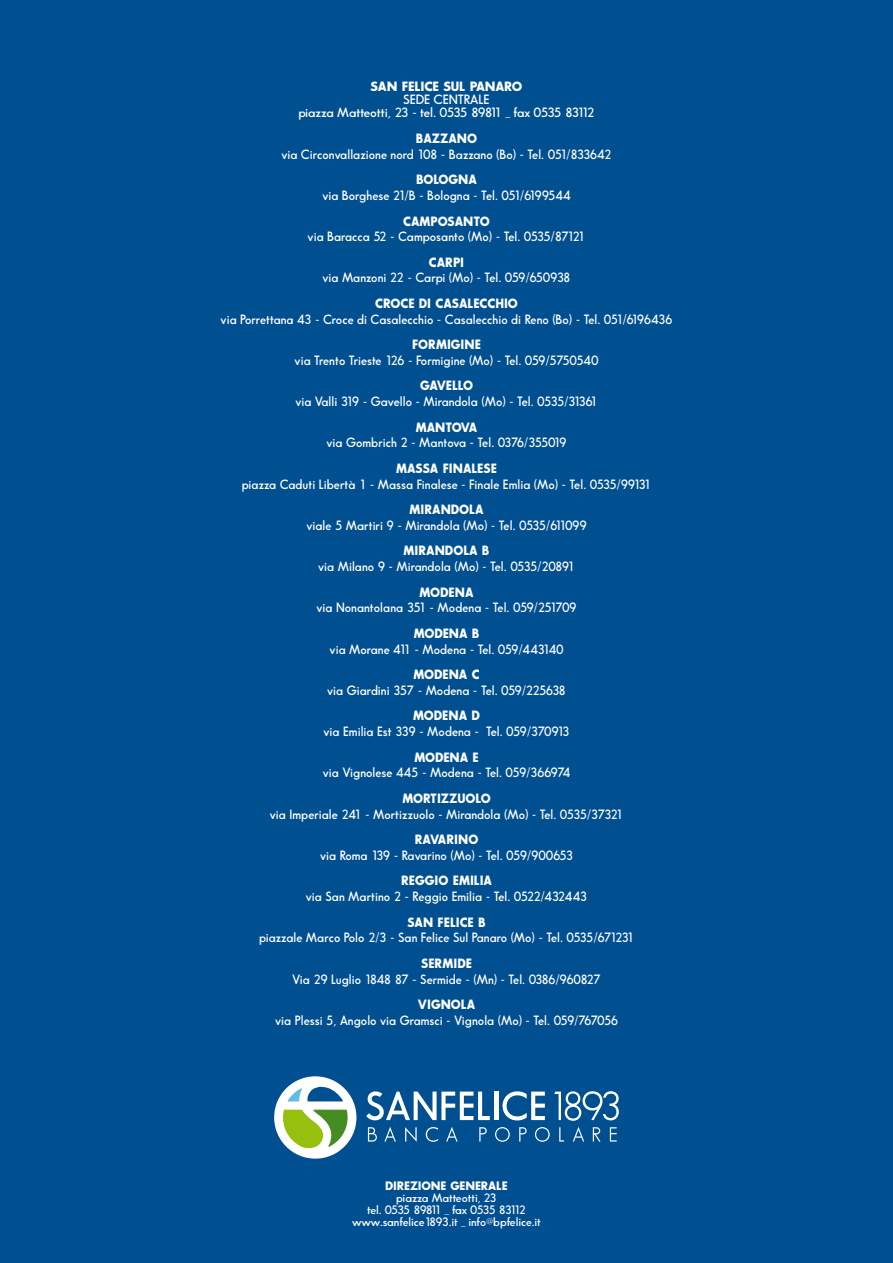
<style>
.page{position:relative;width:893px;height:1263px;background:#005091}
.page>*{position:absolute;margin:0;border:0;box-sizing:border-box;transform-origin:0 0}
.t1{font:600 13.2px "Sans Serif FLF";color:#fff;scale:.95 1}
.t2{font:13.2px "Sans Serif Bld FLF";color:#fff;scale:.95 1}
.t3{font:600 13.2px/13.2px "Sans Serif FLF";letter-spacing:-.045em;color:#fff;text-align:center}
.t4{font:600 13.2px "Sans Serif FLF";letter-spacing:-.02em;color:#fff;scale:.95 1}
.t5{font:13.2px "Sans Serif Bld FLF";color:#fff}
.t6{font:600 12px/12px "Sans Serif FLF";letter-spacing:-.01em;color:#fff;text-align:center}
.t7{font:12px "Sans Serif Bld FLF";letter-spacing:-.01em;color:#fff}
</style>
<div class="page">
<svg style="left:366px;top:1091px;width:124px;height:29px"></svg>
<hr style="left:494px;top:1091px;width:4px;height:29px;background:#fff">
<svg style="left:502px;top:1091px;width:43px;height:29px"></svg>
<svg style="left:554px;top:1091px;width:65px;height:30px"></svg>
<svg style="left:368px;top:1127px;width:9px;height:14px"></svg>
<svg style="left:384px;top:1127px;width:12px;height:14px"></svg>
<svg style="left:405px;top:1127px;width:12px;height:15px"></svg>
<svg style="left:426px;top:1127px;width:12px;height:15px"></svg>
<svg style="left:446px;top:1127px;width:12px;height:14px"></svg>
<svg style="left:479px;top:1127px;width:8px;height:14px"></svg>
<svg style="left:495px;top:1127px;width:15px;height:15px"></svg>
<svg style="left:519px;top:1127px;width:8px;height:14px"></svg>
<svg style="left:535px;top:1127px;width:15px;height:15px"></svg>
<svg style="left:559px;top:1127px;width:5px;height:14px"></svg>
<svg style="left:573px;top:1127px;width:11px;height:14px"></svg>
<svg style="left:593px;top:1127px;width:7px;height:14px"></svg>
<svg style="left:610px;top:1127px;width:7px;height:14px"></svg>
<div style="left:274px;top:1076px;width:82px;height:82px;background:#fff;border-radius:50%"></div>
<svg style="left:288px;top:1087px;width:55px;height:14px"></svg>
<svg style="left:283px;top:1110px;width:65px;height:38px"></svg>
<p class="t5" style="left:370px;top:79px;width:116px">SAN FELICE SUL PANARO</p>
<p class="t3" style="left:298px;top:93px;width:298px">sede centrale<br>piazza Matteotti, 23 - tel. 0535 89811 _ fax 0535 83112</p>
<p class="t2" style="left:416px;top:131px;width:19px">BAZZANO</p>
<p class="t1" style="left:281px;top:147px;width:349px">via Circonvallazione nord 108 - Bazzano (Bo) - Tel. 051/833642</p>
<p class="t2" style="left:416px;top:172px;width:18px">BOLOGNA</p>
<p class="t1" style="left:322px;top:188px;width:263px">via Borghese 21/B - Bologna - Tel. 051/6199544</p>
<p class="t2" style="left:403px;top:214px;width:92px">CAMPOSAN TO</p>
<p class="t1" style="left:308px;top:229px;width:294px">via Baracca 52 - Camposanto (Mo) - Tel. 0535/87121</p>
<p class="t2" style="left:429px;top:255px;width:37px">CARPI</p>
<p class="t1" style="left:322px;top:270px;width:263px">via Manzoni 22 - Carpi (Mo) - Tel. 059/650938</p>
<p class="t2" style="left:375px;top:296px;width:144px">CROCE DI CASALECCHIO</p>
<p class="t1" style="left:221px;top:312px;width:477px">via Porrettana 43 - Croce di Casalecchio - Casalecchio di Reno (Bo) - Tel. 051/6196436</p>
<p class="t2" style="left:412px;top:337px;width:45px">FORMIGINE</p>
<p class="t1" style="left:295px;top:353px;width:321px">via Trento Trieste 126 - Formigine (Mo) - Tel. 059/5750540</p>
<p class="t2" style="left:420px;top:379px;width:36px">GAVELLO</p>
<p class="t1" style="left:295px;top:394px;width:320px">via Valli 319 - Gavello - Mirandola (Mo) - Tel. 0535/31361</p>
<p class="t2" style="left:416px;top:420px;width:66px">MAN TOVA</p>
<p class="t1" style="left:326px;top:435px;width:254px">via Gombrich 2 - Mantova - Tel. 0376/355019</p>
<p class="t2" style="left:396px;top:461px;width:64px">MASSA FINALE</p>
<p class="t2" style="left:483px;top:461px;width:14px">SE</p>
<p class="t1" style="left:242px;top:477px;width:432px">piazza Caduti Libertà 1 - Massa Finalese - Finale Emlia (Mo) - Tel. 0535/99131</p>
<p class="t2" style="left:410px;top:502px;width:21px">MIRANDOLA</p>
<p class="t1" style="left:306px;top:518px;width:297px">viale 5 Martiri 9 - Mirandola (Mo) - Tel. 0535/611099</p>
<p class="t2" style="left:404px;top:544px;width:21px">MIRANDOLA</p>
<p class="t2" style="left:482px;top:544px;width:9px">B</p>
<p class="t1" style="left:318px;top:559px;width:272px">via Milano 9 - Mirandola (Mo) - Tel. 0535/20891</p>
<p class="t2" style="left:420px;top:585px;width:22px">MODENA</p>
<p class="t1" style="left:316px;top:600px;width:275px">via Nonantolana 351 - Modena - Tel. 059/251709</p>
<p class="t2" style="left:414px;top:626px;width:22px">MODENA</p>
<p class="t2" style="left:472px;top:626px;width:9px">B</p>
<p class="t1" style="left:330px;top:642px;width:248px">via Morane 411 - Modena - Tel. 059/443140</p>
<p class="t2" style="left:413px;top:667px;width:22px">MODENA</p>
<p class="t2" style="left:472px;top:667px;width:10px">C</p>
<p class="t1" style="left:327px;top:683px;width:253px">via Giardini 357 - Modena - Tel. 059/225638</p>
<p class="t2" style="left:413px;top:709px;width:22px">MODENA</p>
<p class="t2" style="left:471px;top:709px;width:9px">D</p>
<p class="t1" style="left:324px;top:724px;width:260px">via Emilia Est 339 - Modena - Tel. 059/370913</p>
<p class="t2" style="left:414px;top:750px;width:22px">MODENA</p>
<p class="t2" style="left:473px;top:750px;width:7px">E</p>
<p class="t1" style="left:323px;top:765px;width:262px">via Vignolese 445 - Modena - Tel. 059/366974</p>
<p class="t2" style="left:402px;top:791px;width:77px">MORTIZZUOLO</p>
<p class="t1" style="left:270px;top:806px;width:373px">via Imperiale 241 - Mortizzuolo - Mirandola (Mo) - Tel. 0535/37321</p>
<p class="t2" style="left:415px;top:832px;width:34px">RAVARINO</p>
<p class="t1" style="left:320px;top:848px;width:268px">via Roma 139 - Ravarino (Mo) - Tel. 059/900653</p>
<p class="t2" style="left:401px;top:873px;width:10px">REGGIO</p>
<p class="t2" style="left:453px;top:873px;width:25px">EMILIA</p>
<p class="t1" style="left:306px;top:889px;width:298px">via San Martino 2 - Reggio Emilia - Tel. 0522/432443</p>
<p class="t2" style="left:407px;top:915px;width:84px">SAN FELICE B</p>
<p class="t1" style="left:259px;top:930px;width:396px">piazzale Marco Polo 2/3 - San Felice Sul Panaro (Mo) - Tel. 0535/671231</p>
<p class="t2" style="left:421px;top:956px;width:41px">SERMIDE</p>
<p class="t4" style="left:292px;top:971px;width:326px">Via 29 Luglio 1848 87 - Sermide - (Mn) - Tel. 0386/960827</p>
<p class="t2" style="left:418px;top:997px;width:19px">VIGNOLA</p>
<p class="t1" style="left:275px;top:1013px;width:363px">via Plessi 5, Angolo via Gramsci - Vignola (Mo) - Tel. 059/767056</p>
<p class="t7" style="left:385px;top:1179px;width:124px">DIREZIONE GENERALE</p>
<p class="t6" style="left:352px;top:1191px;width:190px">piazza Matteotti, 23<br>tel. 0535 89811 _ fax 0535 83112 www.sanfelice1893.it _ info@bpfelice.it</p>
</div>
